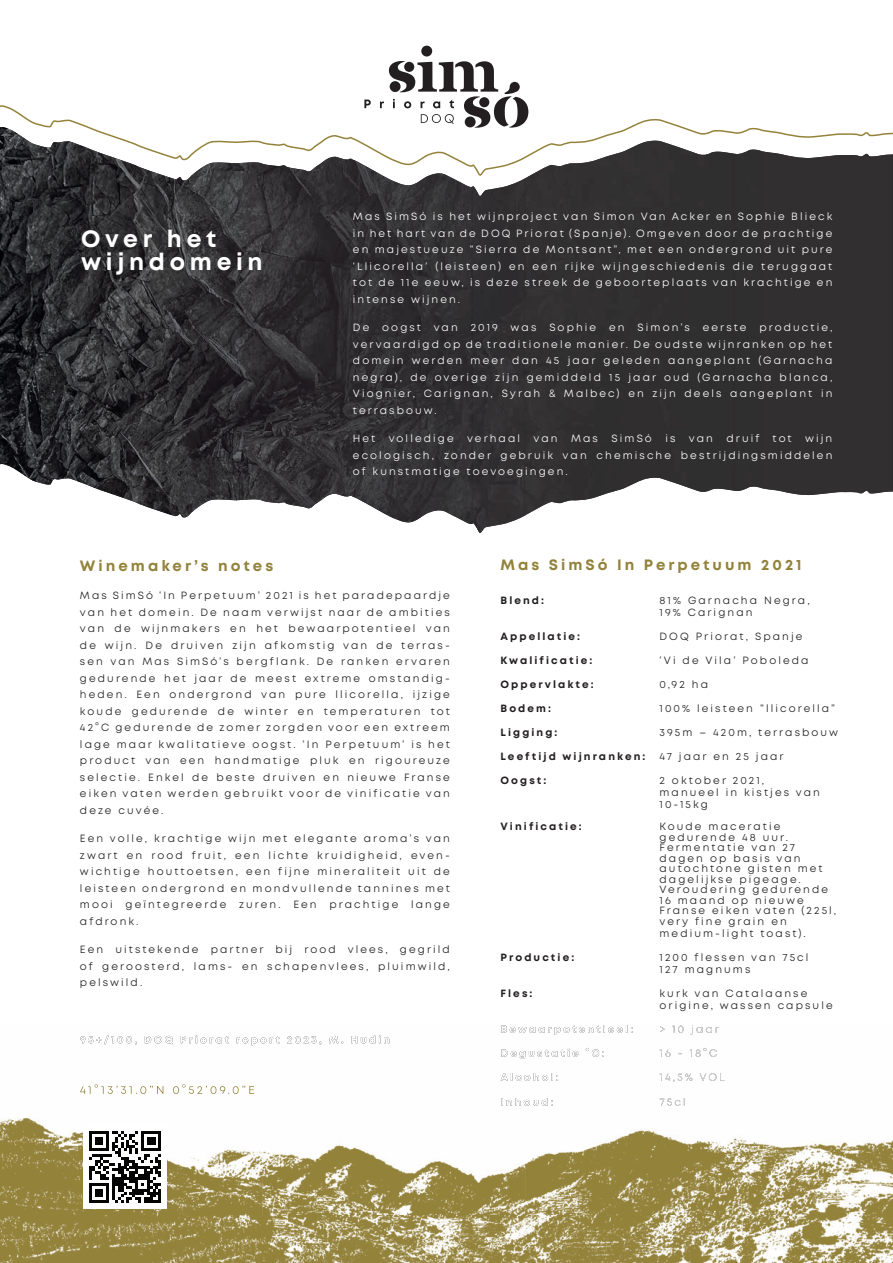
<style>
.page{position:relative;width:893px;height:1263px;background:#fff}
.page>*{position:absolute;margin:0;border:0;box-sizing:border-box;transform-origin:0 0}
.t1{font:700 23.55px/23.5px "Mont";letter-spacing:.2em;color:#fff}
.t2{font:700 15px "Mont";letter-spacing:.2em;color:#93823a}
.t3{font:10.5px/16.5px "Mont";letter-spacing:.2em;color:#231f20}
.t4{font:10.5px/16.5px "Mont";letter-spacing:.2em;color:#fff;text-align:justify}
.t5{font:700 10.5px "Mont";letter-spacing:.2em;color:#231f20}
</style>
<div class="page">
<img style="left:0;top:177px;width:210px;height:340px">
<img style="left:210px;top:177px;width:210px;height:345px">
<img style="left:420px;top:177px;width:53px;height:347px">
<div style="left:525px;top:177px;width:210px;height:338px;background:#302f30"></div>
<div style="left:735px;top:177px;width:158px;height:318px;background:#312f30"></div>
<img style="left:473px;top:178px;width:52px;height:355px">
<svg style="left:364px;top:46px;width:163px;height:58px"></svg>
<img style="left:0;top:1038px;width:893px;height:225px">
<img style="left:501px;top:1025px;width:132px;height:10px">
<img style="left:660px;top:1025px;width:59px;height:10px">
<img style="left:501px;top:1048px;width:103px;height:11px">
<img style="left:607px;top:1048px;width:110px;height:9px">
<img style="left:501px;top:1073px;width:57px;height:8px">
<img style="left:561px;top:1073px;width:163px;height:9px">
<img style="left:501px;top:1098px;width:52px;height:8px">
<img style="left:555px;top:1098px;width:130px;height:8px">
<img style="left:80px;top:1035px;width:309px;height:10px">
<svg style="left:0;top:104px;width:893px;height:73px"></svg>
<svg style="left:80px;top:1084px;width:174px;height:10px"></svg>
<div style="left:83px;top:1125px;width:84px;height:84px;background:#fff"></div>
<svg style="left:89px;top:1131px;width:72px;height:72px"></svg>
<h1 class="t1" style="left:81px;top:227px;width:183px">Over het wijndomein</h1>
<p class="t4" style="left:353px;top:208px;width:481px">Mas SimSó is het wijnproject van Simon Van Acker en Sophie Blieck in het hart van de DOQ Priorat (Spanje). Omgeven door de prachtige en majestueuze “Sierra de Montsant”, met een ondergrond uit pure ‘Llicorella’ (leisteen) en een rijke wijngeschiedenis die teruggaat tot de 11e eeuw, is deze streek de geboorteplaats van krachtige en intense wijnen.</p>
<p class="t4" style="left:353px;top:319px;width:481px">De oogst van 2019 was Sophie en Simon’s eerste productie, vervaardigd op de traditionele manier. De oudste wijnranken op het domein werden meer dan 45 jaar geleden aangeplant (Garnacha negra), de overige zijn gemiddeld 15 jaar oud (Garnacha blanca, Viognier, Carignan, Syrah &amp; Malbec) en zijn deels aangeplant in terrasbouw.</p>
<p class="t4" style="left:353px;top:430px;width:24px">Het</p>
<p class="t4" style="left:389px;top:430px;width:67px">volledige</p>
<p class="t4" style="left:467px;top:430px;width:55px">verhaal</p>
<p class="t4" style="left:533px;top:430px;width:26px">van</p>
<p class="t4" style="left:571px;top:430px;width:28px">Mas</p>
<p class="t4" style="left:612px;top:430px;width:42px">SimSó</p>
<p class="t4" style="left:665px;top:430px;width:12px">is</p>
<p class="t4" style="left:689px;top:430px;width:26px">van</p>
<p class="t4" style="left:726px;top:430px;width:67px">druif tot</p>
<p class="t4" style="left:353px;top:430px;width:481px;text-indent:452px">wijn ecologisch, zonder gebruik van chemische bestrijdingsmiddelen of kunstmatige toevoegingen.</p>
<h2 class="t2" style="left:80px;top:556px;width:195px">Winemaker’s notes</h2>
<p class="t3" style="left:80px;top:587px;width:371px;text-align:justify">Mas SimSó ‘In Perpetuum’ 2021 is het paradepaardje van het domein. De naam verwijst naar de ambities van de wijnmakers en het bewaarpotentieel van de wijn. De druiven zijn afkomstig van de terras&shy;sen van Mas SimSó’s bergflank. De ranken ervaren gedurende het jaar de meest extreme omstandig&shy;heden. Een ondergrond van pure llicorella, ijzige koude gedurende de winter en temperaturen tot 42°C gedurende de zomer zorgden voor een extreem lage maar kwalitatieve oogst. ‘In Perpetuum’ is het product van een handmatige pluk en rigoureuze selectie. Enkel de beste druiven en nieuwe Franse eiken vaten werden gebruikt voor de vinificatie van deze cuvée.</p>
<p class="t3" style="left:80px;top:830px;width:371px;text-align:justify">Een volle, krachtige wijn met elegante aroma’s van zwart en rood fruit, een lichte kruidigheid, even&shy;wichtige houttoetsen, een fijne mineraliteit uit de leisteen ondergrond en mondvullende tannines met mooi geïntegreerde zuren. Een prachtige lange afdronk.</p>
<p class="t3" style="left:80px;top:941px;width:371px;text-align:justify">Een uitstekende partner bij rood vlees, gegrild of geroosterd, lams- en schapenvlees, pluimwild, pelswild.</p>
<h2 class="t2" style="left:500px;top:555px;width:303px">Mas SimSó In Perpetuum 2021</h2>
<p class="t5" style="left:500px;top:593px;width:45px">Blend:</p>
<p class="t3" style="left:659px;top:594px;width:152px;line-height:12px">81% Garnacha Negra,<br>19% Carignan</p>
<p class="t5" style="left:500px;top:629px;width:81px">Appellatie:</p>
<p class="t3" style="left:659px;top:628px;width:145px">DOQ Priorat, Spanje</p>
<p class="t5" style="left:500px;top:653px;width:94px">Kwalificatie:</p>
<p class="t3" style="left:659px;top:652px;width:151px">‘Vi de Vila’ Poboleda</p>
<p class="t5" style="left:500px;top:677px;width:95px">Oppervlakte:</p>
<p class="t3" style="left:659px;top:676px;width:50px">0,92 ha</p>
<p class="t5" style="left:500px;top:701px;width:52px">Bodem:</p>
<p class="t3" style="left:659px;top:700px;width:177px">100% leisteen “llicorella”</p>
<p class="t5" style="left:500px;top:725px;width:58px">Ligging:</p>
<p class="t3" style="left:659px;top:724px;width:180px">395m – 420m, terrasbouw</p>
<p class="t5" style="left:500px;top:749px;width:146px">Leeftijd wijnranken:</p>
<p class="t3" style="left:659px;top:748px;width:126px">47 jaar en 25 jaar</p>
<p class="t5" style="left:500px;top:773px;width:47px">Oogst:</p>
<p class="t3" style="left:659px;top:774px;width:162px;line-height:12px">2 oktober 2021, manueel in kistjes van<br>10-15kg</p>
<p class="t5" style="left:500px;top:820px;width:83px">Vinificatie:</p>
<p class="t3" style="left:659px;top:821px;width:178px;line-height:10.5px">Koude maceratie gedurende 48 uur.<br>Fermentatie van 27 dagen op basis van autochtone gisten met dagelijkse pigeage.<br>Veroudering gedurende<br>16 maand op nieuwe<br>Franse eiken vaten (225l, very fine grain en</p>
<p class="t3" style="left:659px;top:925px;width:148px">medium-light toast).</p>
<p class="t5" style="left:500px;top:950px;width:75px">Productie:</p>
<p class="t3" style="left:659px;top:951px;width:150px;line-height:12px">1200 flessen van 75cl<br>127 magnums</p>
<p class="t5" style="left:500px;top:986px;width:34px">Fles:</p>
<p class="t3" style="left:659px;top:987px;width:175px;line-height:12px">kurk van Catalaanse origine, wassen capsule</p>
</div>
